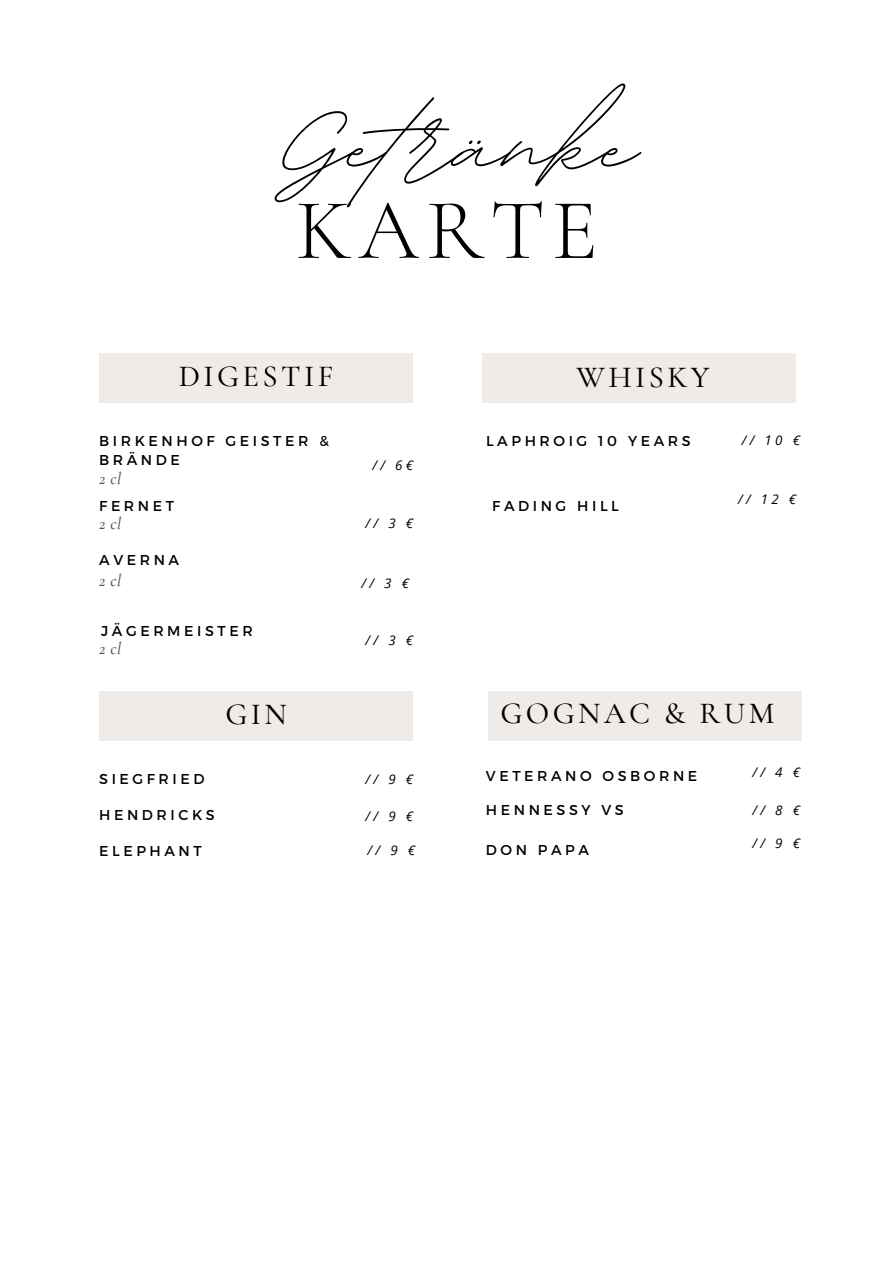
<style>
.page{position:relative;width:893px;height:1264px;background:#fff}
.page>*{position:absolute;margin:0;border:0;box-sizing:border-box;transform-origin:0 0}
.t1{font:162.45px "BD Script";color:#000}
.t2{font:300 86.55px "Cormorant Garamond";letter-spacing:.08em;color:#000}
.t3{font:500 30.6px "Cormorant Garamond";letter-spacing:.11em;color:#000}
.t4{font:italic 500 17.25px "Cormorant Garamond";letter-spacing:.03em;color:#545454}
.t5{font:14.25px/19.2px "Montserrat";letter-spacing:.25em;color:#000}
.t6{font:italic 13.35px "Open Sans";color:#000}
</style>
<div class="page">
<div style="left:99px;top:353px;width:314px;height:49px;background:#efebe8"></div>
<div style="left:482px;top:353px;width:314px;height:49px;background:#efebe8"></div>
<div style="left:99px;top:692px;width:314px;height:49px;background:#efebe8"></div>
<div style="left:488px;top:692px;width:314px;height:49px;background:#efebe8"></div>
<p class="t1" style="left:281px;top:38px;width:356px">Getränke</p>
<p class="t2" style="left:295px;top:178px;width:304px">KARTE</p>
<p class="t3" style="left:179px;top:358px;width:156px">DIGESTIF</p>
<p class="t5" style="left:99px;top:431px;width:231px">BIRKENHOF GEISTER &amp;<br>BRÄNDE</p>
<p class="t4" style="left:99px;top:468px;width:24px">2 cl</p>
<p class="t5" style="left:99px;top:495px;width:76px">FERNET</p>
<p class="t4" style="left:99px;top:513px;width:24px">2 cl</p>
<p class="t5" style="left:99px;top:550px;width:81px">AVERNA</p>
<p class="t4" style="left:99px;top:570px;width:24px">2 cl</p>
<p class="t5" style="left:101px;top:620px;width:153px">JÄGERMEISTER</p>
<p class="t4" style="left:99px;top:638px;width:24px">2 cl</p>
<p class="t3" style="left:225px;top:696px;width:63px">GIN</p>
<p class="t5" style="left:99px;top:769px;width:107px">SIEGFRIED</p>
<p class="t5" style="left:99px;top:804px;width:117px">HENDRICKS</p>
<p class="t6" style="left:372px;top:456px;width:42px">// 6€</p>
<p class="t6" style="left:365px;top:514px;width:49px">//3€</p>
<p class="t6" style="left:361px;top:573px;width:49px">//3€</p>
<p class="t6" style="left:365px;top:631px;width:49px">//3€</p>
<p class="t6" style="left:365px;top:770px;width:49px">//9€</p>
<p class="t6" style="left:365px;top:806px;width:49px">//9€</p>
<p class="t5" style="left:99px;top:841px;width:104px">ELEPHANT</p>
<p class="t6" style="left:367px;top:840px;width:49px">//9€</p>
<p class="t3" style="left:576px;top:358px;width:134px">WHISKY</p>
<p class="t5" style="left:486px;top:431px;width:206px">LAPHROIG 10 YEARS</p>
<p class="t6" style="left:741px;top:430px;width:60px">// 10 €</p>
<p class="t5" style="left:492px;top:495px;width:128px">FADING HILL</p>
<p class="t6" style="left:738px;top:489px;width:60px">// 12 €</p>
<p class="t3" style="left:500px;top:694px;width:275px">GOGNAC &amp; RUM</p>
<p class="t5" style="left:486px;top:765px;width:213px">VETERANO OSBORNE</p>
<p class="t6" style="left:752px;top:762px;width:49px">//4€</p>
<p class="t5" style="left:486px;top:799px;width:139px">HENNESSY VS</p>
<p class="t6" style="left:752px;top:800px;width:49px">//8€</p>
<p class="t5" style="left:486px;top:839px;width:105px">DON PAPA</p>
<p class="t6" style="left:752px;top:833px;width:49px">//9€</p>
</div>
